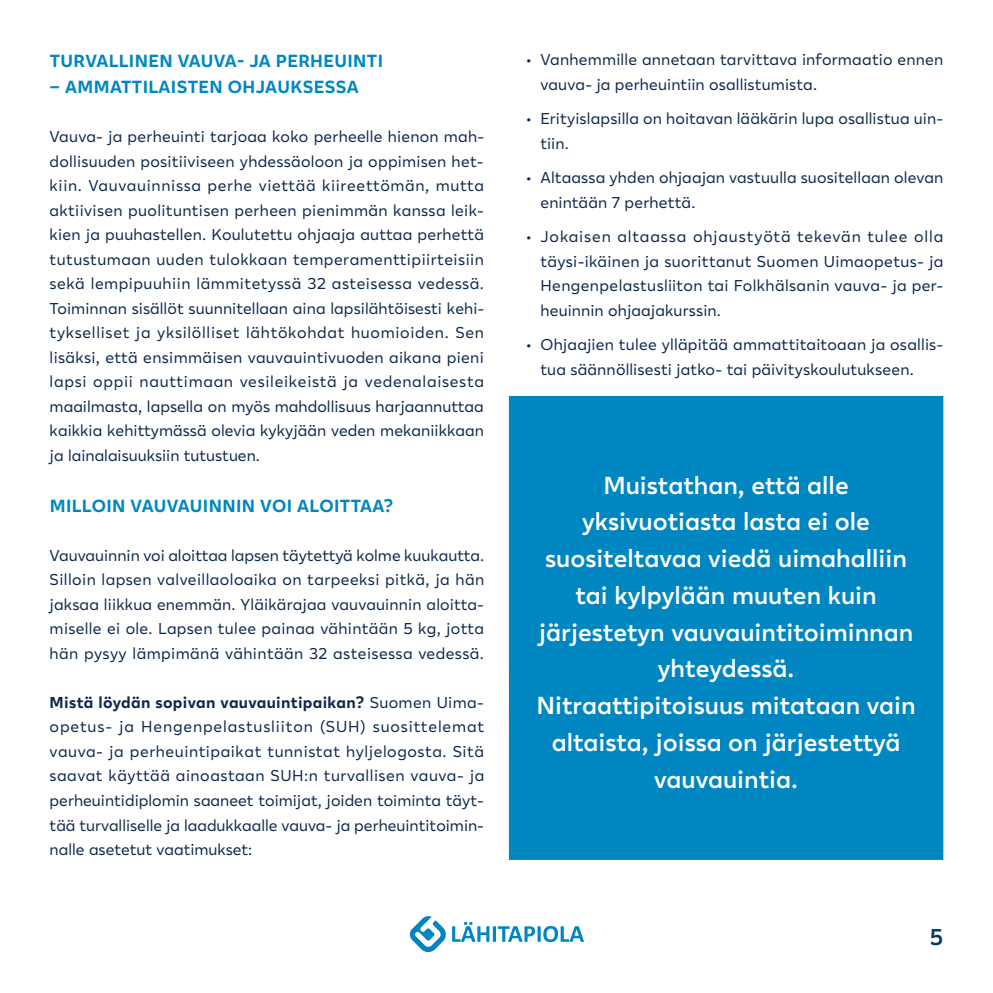
<style>
.page{position:relative;width:993px;height:993px;background:#fff}
.page>*{position:absolute;margin:0;border:0;box-sizing:border-box;transform-origin:0 0}
.t1{font:600 24.5px/36.8px "Lahi Tapiola Sans";color:#fff;text-align:center}
.t2{font:600 22.75px "Lahi Tapiola Sans";color:#003969}
.t3{font:700 17.5px "Lahi Tapiola Sans";letter-spacing:.02em;color:#0086c0}
.t4{font:15.75px/24.5px "Lahi Tapiola Sans";letter-spacing:.01em;color:#0d284b;text-align:justify}
.s1{font-weight:700}
</style>
<div class="page">
<svg style="left:452px;top:922px;width:131px;height:19px"></svg>
<svg style="left:409px;top:916px;width:37px;height:36px"></svg>
<div style="left:508px;top:396px;width:435px;height:463px;background:#0086c0"></div>
<p class="t3" style="left:50px;top:47px;width:335px">TURVALLINEN VAUVA- JA PERHEUINTI</p>
<p class="t3" style="left:50px;top:74px;width:310px">– AMMATTILAISTEN OHJAUKSESSA</p>
<p class="t4" style="left:50px;top:123px;width:436px">Vauva- ja perheuinti tarjoaa koko perheelle hienon mah&shy;dollisuuden positiiviseen yhdessäoloon ja oppimisen het&shy;kiin. Vauvauinnissa perhe viettää kiireettömän, mutta aktiivisen puolituntisen perheen pienimmän kanssa leik&shy;kien ja puuhastellen. Koulutettu ohjaaja auttaa perhettä tutustumaan uuden tulokkaan temperamenttipiirteisiin sekä lempipuuhiin lämmitetyssä 32 asteisessa vedessä.<br>Toiminnan sisällöt suunnitellaan aina lapsilähtöisesti kehi&shy;tykselliset ja yksilölliset lähtökohdat huomioiden. Sen lisäksi, että ensimmäisen vauvauintivuoden aikana pieni lapsi oppii nauttimaan vesileikeistä ja vedenalaisesta maailmasta, lapsella on myös mahdollisuus harjaannuttaa kaikkia kehittymässä olevia kykyjään veden mekaniikkaan ja lainalaisuuksiin tutustuen.</p>
<p class="t3" style="left:50px;top:492px;width:344px">MILLOIN VAUVAUINNIN VOI ALOITTAA?</p>
<p class="t4" style="left:50px;top:542px;width:436px">Vauvauinnin voi aloittaa lapsen täytettyä kolme kuukautta.<br>Silloin lapsen valveillaoloaika on tarpeeksi pitkä, ja hän jaksaa liikkua enemmän. Yläikärajaa vauvauinnin aloitta&shy;miselle ei ole. Lapsen tulee painaa vähintään 5 kg, jotta hän pysyy lämpimänä vähintään 32 asteisessa vedessä.</p>
<p class="t4" style="left:50px;top:689px;width:436px"><span class="s1">Mistä löydän sopivan vauvauintipaikan?</span> Suomen Uima&shy;opetus- ja Hengenpelastusliiton (SUH) suosittelemat vauva- ja perheuintipaikat tunnistat hyljelogosta. Sitä saavat käyttää ainoastaan SUH:n turvallisen vauva- ja perheuintidiplomin saaneet toimijat, joiden toiminta täyt&shy;tää turvalliselle ja laadukkaalle vauva- ja perheuintitoimin&shy;nalle asetetut vaatimukset:</p>
<p class="t4" style="left:540px;top:46px;width:404px;text-indent:-15px">• Vanhemmille annetaan tarvittava informaatio ennen vauva- ja perheuintiin osallistumista.</p>
<p class="t4" style="left:540px;top:105px;width:404px;text-indent:-15px">• Erityislapsilla on hoitavan lääkärin lupa osallistua uin&shy;tiin.</p>
<p class="t4" style="left:540px;top:164px;width:404px;text-indent:-15px">• Altaassa yhden ohjaajan vastuulla suositellaan olevan enintään 7 perhettä.</p>
<p class="t4" style="left:540px;top:223px;width:404px;text-indent:-15px">• Jokaisen altaassa ohjaustyötä tekevän tulee olla täysi-ikäinen ja suorittanut Suomen Uimaopetus- ja Hengenpelastusliiton tai Folkhälsanin vauva- ja per&shy;heuinnin ohjaajakurssin.</p>
<p class="t4" style="left:540px;top:331px;width:404px;text-indent:-15px">• Ohjaajien tulee ylläpitää ammattitaitoaan ja osallis&shy;tua säännöllisesti jatko- tai päivityskoulutukseen.</p>
<p class="t1" style="left:536px;top:465px;width:380px">Muistathan, että alle yksivuotiasta lasta ei ole suositeltavaa viedä uimahalliin tai kylpylään muuten kuin järjestetyn vauvauintitoiminnan yhteydessä.<br>Nitraattipitoisuus mitataan vain altaista, joissa on järjestettyä vauvauintia.</p>
<h2 class="t2" style="left:929px;top:920px;width:15px">5</h2>
</div>
